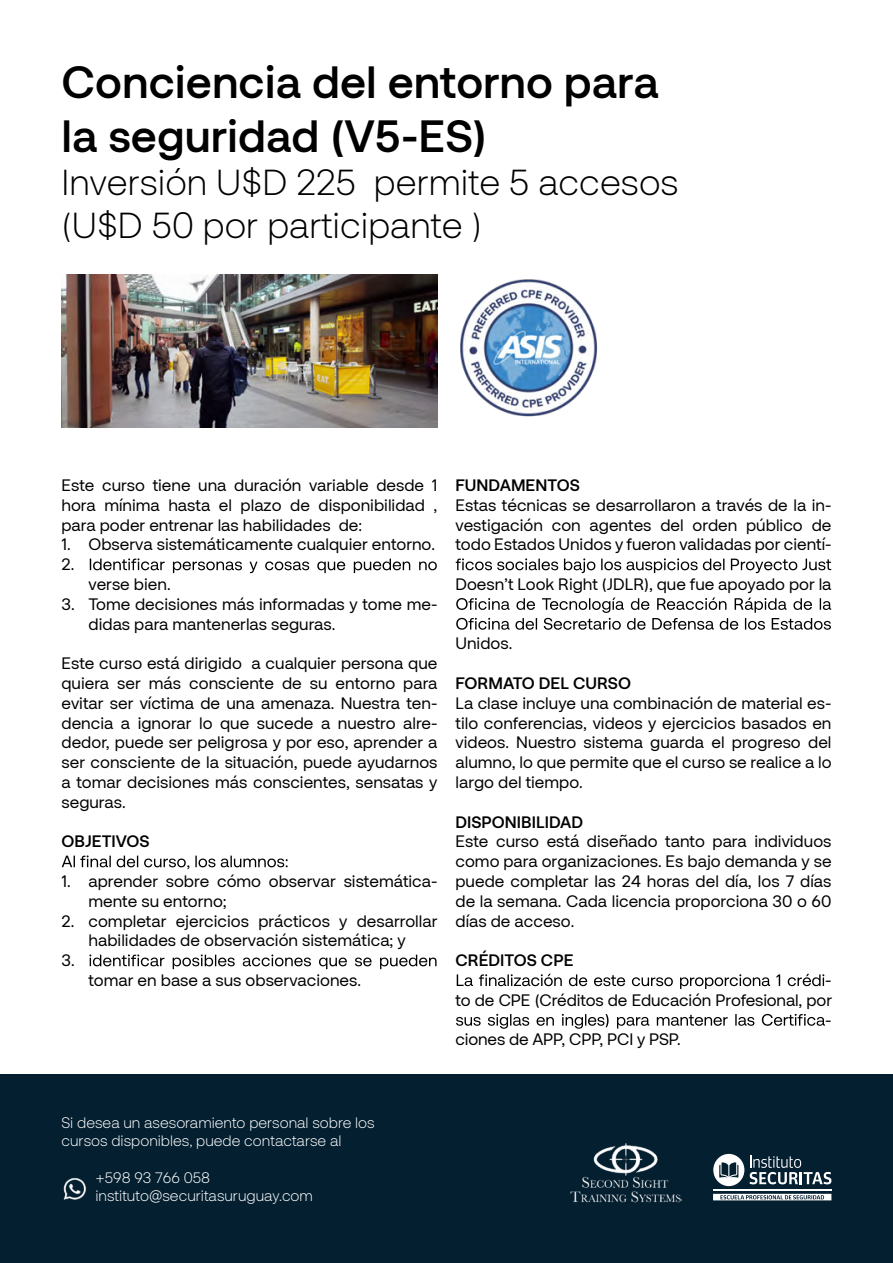
<style>
.page{position:relative;width:893px;height:1263px;background:#fff}
.page>*{position:absolute;margin:0;border:0;box-sizing:border-box;transform-origin:0 0}
.t1{font:700 45px/54px "Securitas Pro Office";color:#000}
.t2{font:300 36px/43.2px "Securitas Pro Office";color:#000}
.t3{font:16.5px/19.8px "Securitas Pro Office";color:#000;text-align:justify}
.t4{font:700 16.5px "Securitas Pro Office";color:#000}
.t5{font:300 15px/18px "Securitas Pro Office";color:#fff}
</style>
<div class="page">
<img style="left:460px;top:279px;width:138px;height:138px">
<svg style="left:90px;top:558px;width:347px;height:15px"></svg>
<svg style="left:62px;top:855px;width:226px;height:14px"></svg>
<svg style="left:89px;top:954px;width:348px;height:15px"></svg>
<svg style="left:456px;top:558px;width:375px;height:15px"></svg>
<svg style="left:456px;top:597px;width:375px;height:33px"></svg>
<svg style="left:457px;top:974px;width:367px;height:15px"></svg>
<svg style="left:456px;top:1014px;width:369px;height:15px"></svg>
<div style="left:0;top:1075px;width:893px;height:188px;background:#031f30"></div>
<img style="left:63px;top:1177px;width:24px;height:23px">
<img style="left:62px;top:274px;width:375px;height:154px">
<img style="left:570px;top:1144px;width:111px;height:59px">
<svg style="left:750px;top:1155px;width:81px;height:29px"></svg>
<svg style="left:713px;top:1154px;width:31px;height:32px"></svg>
<hr style="left:713px;top:1190px;width:118px;height:1px;background:#fff">
<svg style="left:713px;top:1194px;width:118px;height:6px"></svg>
<h1 class="t1" style="left:62px;top:55px;width:599px">Conciencia del entorno para la seguridad (V5-ES)</h1>
<h2 class="t2" style="left:62px;top:160px;width:618px">Inversión U$D 225 permite 5 accesos (U$D 50 por participante )</h2>
<p class="t3" style="left:62px;top:475px;width:377px">Este curso tiene una duración variable desde 1 hora mínima hasta el plazo de disponibilidad , para poder entrenar las habilidades de:</p>
<p class="t3" style="left:62px;top:534px;width:375px">1. Observa sistemáticamente cualquier entorno.</p>
<p class="t3" style="left:62px;top:554px;width:14px">2.</p>
<p class="t3" style="left:88px;top:574px;width:84px">verse bien.</p>
<p class="t3" style="left:88px;top:594px;width:350px;text-indent:-27px">3. Tome decisiones más informadas y tome me&shy;didas para mantenerlas seguras.</p>
<p class="t3" style="left:62px;top:653px;width:378px">Este curso está dirigido a cualquier persona que quiera ser más consciente de su entorno para evitar ser víctima de una amenaza. Nuestra ten&shy;dencia a ignorar lo que sucede a nuestro alre&shy;dedor, puede ser peligrosa y por eso, aprender a ser consciente de la situación, puede ayudarnos a tomar decisiones más conscientes, sensatas y seguras.</p>
<p class="t4" style="left:62px;top:831px;width:90px">OBJETIVOS</p>
<p class="t3" style="left:88px;top:871px;width:350px;text-indent:-27px">1. aprender sobre cómo observar sistemática&shy;mente su entorno;</p>
<p class="t3" style="left:61px;top:911px;width:377px">2. completar ejercicios prácticos y desarrollar</p>
<p class="t3" style="left:88px;top:930px;width:319px">habilidades de observación sistemática; y</p>
<p class="t3" style="left:61px;top:950px;width:15px">3.</p>
<p class="t3" style="left:88px;top:970px;width:274px">tomar en base a sus observaciones.</p>
<p class="t4" style="left:455px;top:475px;width:126px">FUNDAMENTOS</p>
<p class="t3" style="left:455px;top:495px;width:377px">Estas técnicas se desarrollaron a través de la in&shy;vestigación con agentes del orden público de todo Estados Unidos y fueron validadas por cientí-</p>
<p class="t3" style="left:455px;top:574px;width:378px">Doesn’t Look Right (JDLR), que fue apoyado por la</p>
<p class="t3" style="left:455px;top:633px;width:58px">Unidos.</p>
<p class="t4" style="left:455px;top:673px;width:177px">FORMATO DEL CURSO</p>
<p class="t3" style="left:455px;top:693px;width:378px">La clase incluye una combinación de material es&shy;tilo conferencias, videos y ejercicios basados en videos. Nuestro sistema guarda el progreso del alumno, lo que permite que el curso se realice a lo largo del tiempo.</p>
<p class="t4" style="left:455px;top:811px;width:129px">DISPONIBILIDAD</p>
<p class="t3" style="left:455px;top:831px;width:378px">Este curso está diseñado tanto para individuos como para organizaciones. Es bajo demanda y se puede completar las 24 horas del día, los 7 días de la semana. Cada licencia proporciona 30 o 60 días de acceso.</p>
<p class="t4" style="left:455px;top:950px;width:120px">CRÉDITOS CPE</p>
<p class="t3" style="left:825px;top:970px;width:8px">-</p>
<p class="t3" style="left:455px;top:990px;width:378px">to de CPE (Créditos de Educación Profesional, por</p>
<p class="t3" style="left:825px;top:1010px;width:8px">-</p>
<p class="t3" style="left:455px;top:1029px;width:227px">ciones de APP, CPP, PCI y PSP.</p>
<p class="t5" style="left:62px;top:1113px;width:315px">Si desea un asesoramiento personal sobre los cursos disponibles, puede contactarse al</p>
<p class="t5" style="left:95px;top:1168px;width:219px">+598 93 766 058 instituto@securitasuruguay.com</p>
</div>
